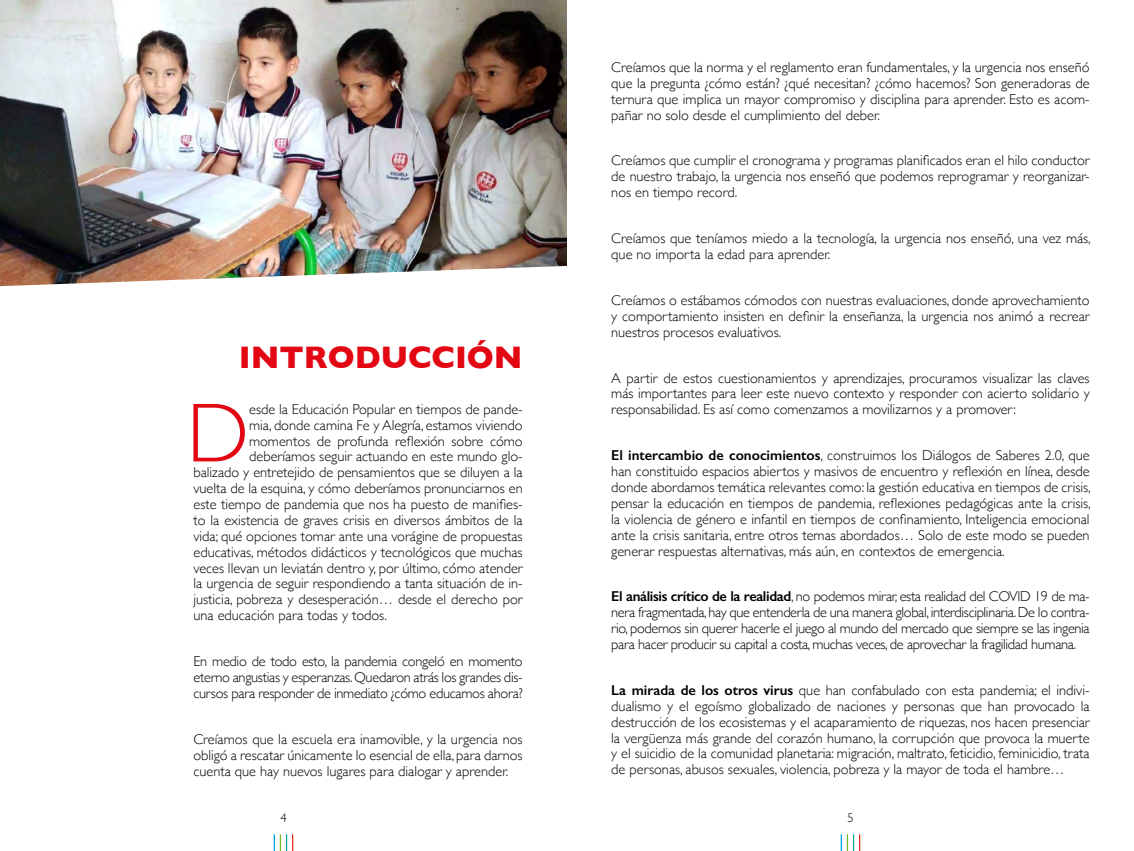
<style>
.page{position:relative;width:1134px;height:851px;background:#fff}
.page>*{position:absolute;margin:0;border:0;box-sizing:border-box;transform-origin:0 0}
.t1{font:300 84.25px "Gill Sans";color:#e30613}
.t2{font:700 31.75px "Gill Sans";color:#e30613}
.t3{font:300 14.38px/15.9px "Gill Sans";color:#000;text-align:justify}
.t4{font:300 12.5px "Gill Sans";color:#000}
.s1{font-weight:600}
</style>
<div class="page">
<svg style="left:841px;top:834px;width:19px;height:16px"></svg>
<svg style="left:274px;top:834px;width:19px;height:16px"></svg>
<img style="left:0;top:0;width:567px;height:286px">
<h2 class="t2" style="left:239px;top:332px;width:285px">INTRODUCCIÓN</h2>
<h1 class="t1" style="left:187px;top:367px;width:64px">D</h1>
<p class="t3" style="left:249px;top:400px;width:275px">esde la Educación Popular en tiempos de pande-</p>
<p class="t3" style="left:249px;top:416px;width:275px">mia, donde camina Fe y Alegría, estamos viviendo</p>
<p class="t3" style="left:249px;top:432px;width:275px">momentos de profunda reflexión sobre cómo</p>
<p class="t3" style="left:249px;top:448px;width:275px">deberíamos seguir actuando en este mundo glo-</p>
<p class="t3" style="left:193px;top:464px;width:331px">balizado y entretejido de pensamientos que se diluyen a la</p>
<p class="t3" style="left:193px;top:480px;width:331px">vuelta de la esquina, y cómo deberíamos pronunciarnos en</p>
<p class="t3" style="left:193px;top:495px;width:331px">este tiempo de pandemia que nos ha puesto de manifies-</p>
<p class="t3" style="left:193px;top:511px;width:331px">to la existencia de graves crisis en diversos ámbitos de la</p>
<p class="t3" style="left:193px;top:527px;width:331px">vida; qué opciones tomar ante una vorágine de propuestas</p>
<p class="t3" style="left:193px;top:543px;width:331px">educativas, métodos didácticos y tecnológicos que muchas</p>
<p class="t3" style="left:193px;top:559px;width:331px">veces llevan un leviatán dentro y, por último, cómo atender</p>
<p class="t3" style="left:193px;top:575px;width:331px">la urgencia de seguir respondiendo a tanta situación de in-</p>
<p class="t3" style="left:193px;top:591px;width:331px">justicia, pobreza y desesperación… desde el derecho por</p>
<p class="t3" style="left:193px;top:606px;width:195px">una educación para todas y todos.</p>
<p class="t3" style="left:193px;top:652px;width:331px">En medio de todo esto, la pandemia congeló en momento eterno angustias y esperanzas. Quedaron atrás los grandes dis&shy;cursos para responder de inmediato ¿cómo educamos ahora?</p>
<p class="t3" style="left:193px;top:730px;width:331px">Creíamos que la escuela era inamovible, y la urgencia nos obligó a rescatar únicamente lo esencial de ella, para darnos cuenta que hay nuevos lugares para dialogar y aprender.</p>
<p class="t3" style="left:611px;top:59px;width:480px">Creíamos que la norma y el reglamento eran fundamentales, y la urgencia nos enseñó que la pregunta ¿cómo están? ¿qué necesitan? ¿cómo hacemos? Son generadoras de ternura que implica un mayor compromiso y disciplina para aprender. Esto es acom&shy;pañar no solo desde el cumplimiento del deber.</p>
<p class="t3" style="left:611px;top:152px;width:480px">Creíamos que cumplir el cronograma y programas planificados eran el hilo conductor de nuestro trabajo, la urgencia nos enseñó que podemos reprogramar y reorganizar&shy;nos en tiempo record.</p>
<p class="t3" style="left:611px;top:230px;width:481px">Creíamos que teníamos miedo a la tecnología, la urgencia nos enseñó, una vez más, que no importa la edad para aprender.</p>
<p class="t3" style="left:611px;top:291px;width:480px">Creíamos o estábamos cómodos con nuestras evaluaciones, donde aprovechamiento y comportamiento insisten en definir la enseñanza, la urgencia nos animó a recrear nuestros procesos evaluativos.</p>
<p class="t3" style="left:611px;top:369px;width:480px">A partir de estos cuestionamientos y aprendizajes, procuramos visualizar las claves más importantes para leer este nuevo contexto y responder con acierto solidario y responsabilidad. Es así como comenzamos a movilizarnos y a promover:</p>
<p class="t3" style="left:611px;top:447px;width:481px"><span class="s1">El intercambio de conocimientos</span>, construimos los Diálogos de Saberes 2.0, que han constituido espacios abiertos y masivos de encuentro y reflexión en línea, desde donde abordamos temática relevantes como: la gestión educativa en tiempos de crisis, pensar la educación en tiempos de pandemia, reflexiones pedagógicas ante la crisis, la violencia de género e infantil en tiempos de confinamiento, Inteligencia emocional ante la crisis sanitaria, entre otros temas abordados… Solo de este modo se pueden generar respuestas alternativas, más aún, en contextos de emergencia.</p>
<p class="t3" style="left:611px;top:588px;width:480px"><span class="s1">El análisis crítico de la realidad</span>, no podemos mirar, esta realidad del COVID 19 de ma&shy;nera fragmentada, hay que entenderla de una manera global, interdisciplinaria. De lo contra&shy;rio, podemos sin querer hacerle el juego al mundo del mercado que siempre se las ingenia para hacer producir su capital a costa, muchas veces, de aprovechar la fragilidad humana.</p>
<p class="t3" style="left:611px;top:681px;width:480px"><span class="s1">La mirada de los otros virus</span> que han confabulado con esta pandemia; el indivi&shy;dualismo y el egoísmo globalizado de naciones y personas que han provocado la destrucción de los ecosistemas y el acaparamiento de riquezas, nos hacen presenciar la vergüenza más grande del corazón humano, la corrupción que provoca la muerte y el suicidio de la comunidad planetaria: migración, maltrato, feticidio, feminicidio, trata de personas, abusos sexuales, violencia, pobreza y la mayor de toda el hambre…</p>
<p class="t4" style="left:280px;top:808px;width:8px">4</p>
<p class="t4" style="left:847px;top:808px;width:8px">5</p>
</div>
